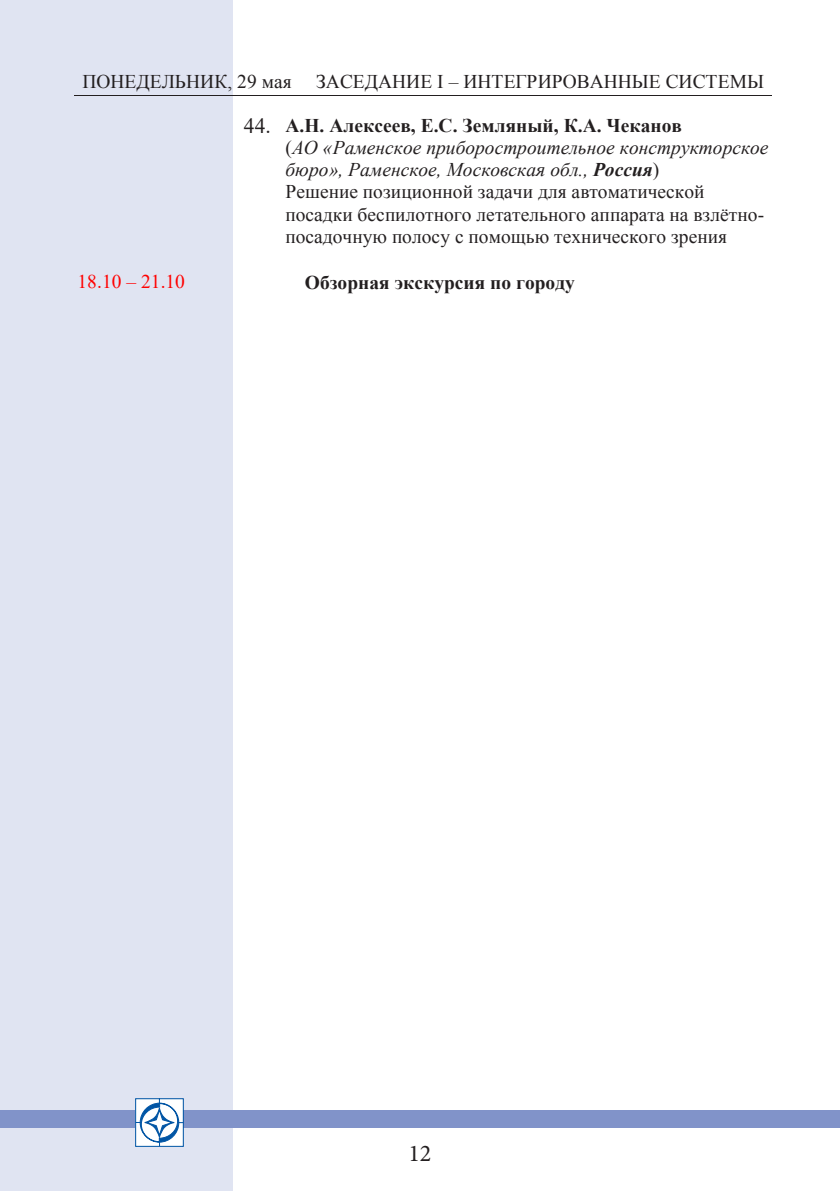
<style>
.page{position:relative;width:840px;height:1191px;background:#fff}
.page>*{position:absolute;margin:0;border:0;box-sizing:border-box;transform-origin:0 0}
.t1{font:24px "Minion Pro";color:#231f20}
.t2{font:19.4px/22.4px "Times New Roman";color:#231f20}
.t3{font:700 19.4px "Times New Roman";color:#231f20}
.t4{font:19.4px "Times New Roman";color:#f00}
.s1{font-size:21.6px}
.s2{font-weight:700}
.s3{font-style:italic}
.s4{font-weight:700;font-style:italic}
.s5{font-style:inherit}
</style>
<div class="page">
<div style="left:0;top:0;width:232px;height:1191px;background:#e0e4f2"></div>
<div style="left:0;top:1110px;width:839px;height:17px;background:#8193c9"></div>
<svg style="left:134px;top:1098px;width:50px;height:49px"></svg>
<hr style="left:75px;top:95px;width:696px;height:1px;background:#231f20">
<p class="t2" style="left:82px;top:70px;width:211px">ПОНЕДЕЛЬНИК, 29 мая</p>
<p class="t2" style="left:316px;top:70px;width:449px">ЗАСЕДАНИЕ I – ИНТЕГРИРОВАННЫЕ СИСТЕМЫ</p>
<p class="t2" style="left:285px;top:113px;width:484px;text-indent:-41px"><span class="s1">44.</span> <span class="s2">А.Н. Алексеев, Е.С. Земляный, К.А. Чеканов<br></span>(<span class="s3">АО «Раменское приборостроительное конструкторское бюро», Раменское, Московская обл.,</span> <span class="s4">Россия</span>)<br>Решение позиционной задачи для автоматической посадки беспилотного летательного аппарата на взлётно&shy;посадочную полосу с помощью технического зрения</p>
<p class="t4" style="left:77px;top:268px;width:109px">18.<span class="s5">10</span> – 21.<span class="s5">10</span></p>
<p class="t3" style="left:305px;top:269px;width:271px">Обзорная экскурсия по городу</p>
<p class="t1" style="left:408px;top:1136px;width:25px">12</p>
</div>
